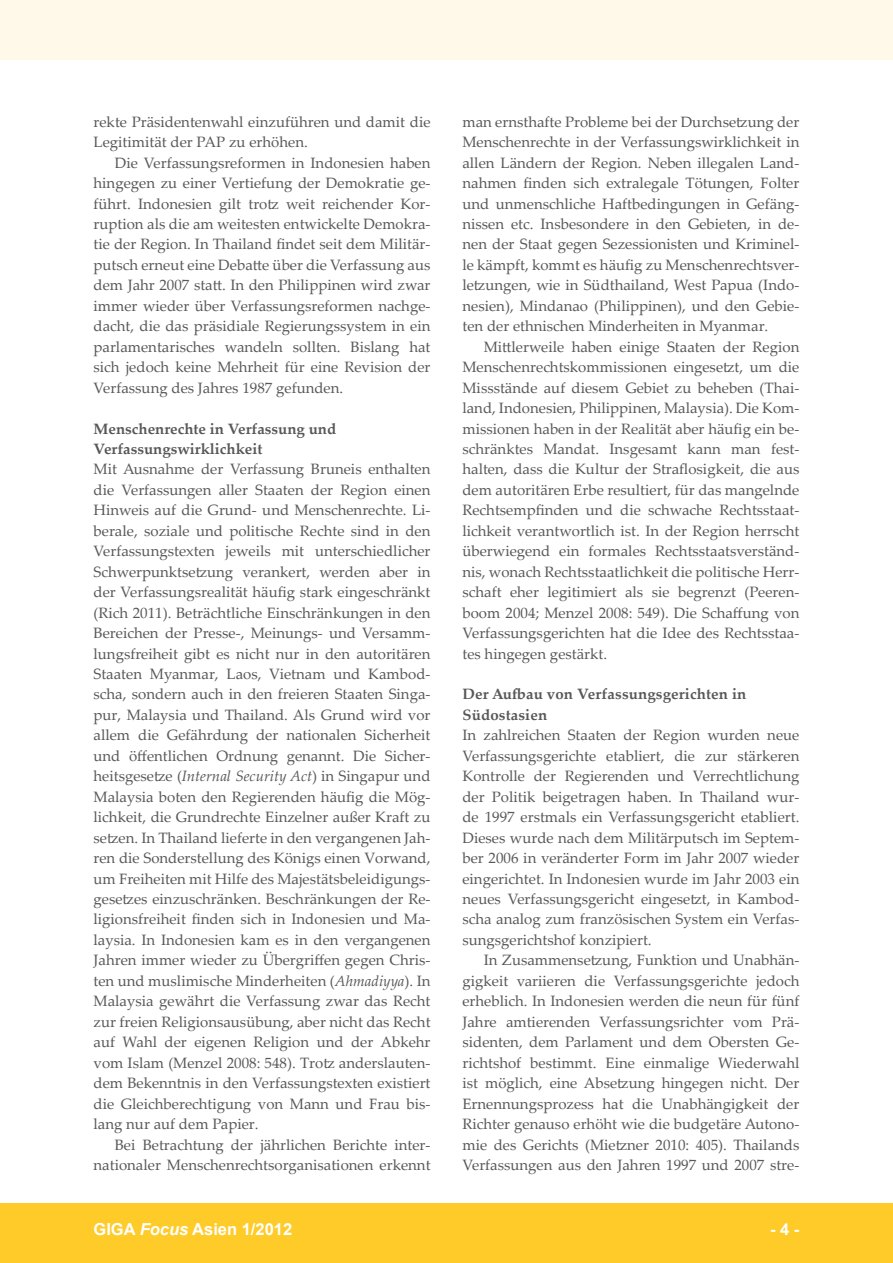
<style>
.page{position:relative;width:893px;height:1263px;background:#fff}
.page>*{position:absolute;margin:0;border:0;box-sizing:border-box;transform-origin:0 0}
.t1{font:700 16.5px "Arial";color:#fff}
.foc__text_fliesstext{font:15px/20.4px "Palatino Linotype";color:#57585a;text-align:justify}
.foc__text_1__absatz{font:15px/20.4px "Palatino Linotype";color:#57585a;text-align:justify}
.foc__text_ueberschri{font:700 15px/20.4px "Palatino Linotype";color:#57585a}
.s1{font-style:italic}
</style>
<div class="page">
<div style="left:0;top:1203px;width:893px;height:60px;background:#fecb29"></div>
<div style="left:0;top:1px;width:893px;height:59px;background:#fef9e9"></div>
<p class="foc__text_fliesstext" style="left:94px;top:111px;width:338px">rekte Präsidentenwahl einzuführen und damit die<br>Legitimität der PAP zu erhöhen.</p>
<p class="foc__text_fliesstext" style="left:94px;top:152px;width:338px;text-indent:21px">Die Verfassungsreformen in Indonesien haben hingegen zu einer Vertiefung der Demokratie ge&shy;führt. Indonesien gilt trotz weit reichender Kor&shy;ruption als die am weitesten entwickelte Demokra&shy;tie der Region. In Thailand findet seit dem Militär&shy;putsch erneut eine Debatte über die Verfassung aus dem Jahr 2007 statt. In den Philippinen wird zwar immer wieder über Verfassungsreformen nachge&shy;dacht, die das präsidiale Regierungssystem in ein parlamentarisches wandeln sollten. Bislang hat sich jedoch keine Mehrheit für eine Revision der Verfassung des Jahres 1987 gefunden.</p>
<p class="foc__text_ueberschri" style="left:94px;top:418px;width:244px">Menschenrechte in Verfassung und<br>Verfassungswirklichkeit</p>
<p class="foc__text_1__absatz" style="left:94px;top:459px;width:338px">Mit Ausnahme der Verfassung Bruneis enthalten die Verfassungen aller Staaten der Region einen Hinweis auf die Grund- und Menschenrechte. Li&shy;berale, soziale und politische Rechte sind in den Verfassungstexten jeweils mit unterschiedlicher Schwerpunktsetzung verankert, werden aber in der Verfassungsrealität häufig stark eingeschränkt (Rich 2011). Beträchtliche Einschränkungen in den Bereichen der Presse-, Meinungs- und Versamm&shy;lungsfreiheit gibt es nicht nur in den autoritären Staaten Myanmar, Laos, Vietnam und Kambod&shy;scha, sondern auch in den freieren Staaten Singa&shy;pur, Malaysia und Thailand. Als Grund wird vor allem die Gefährdung der nationalen Sicherheit und öffentlichen Ordnung genannt. Die Sicher&shy;heitsgesetze (<span class="s1">Internal Security Act</span>) in Singapur und Malaysia boten den Regierenden häufig die Mög&shy;lichkeit, die Grundrechte Einzelner außer Kraft zu setzen. In Thailand lieferte in den vergangenen Jah&shy;ren die Sonderstellung des Königs einen Vorwand, um Freiheiten mit Hilfe des Majestätsbeleidigungs&shy;gesetzes einzuschränken. Beschränkungen der Re&shy;ligionsfreiheit finden sich in Indonesien und Ma&shy;laysia. In Indonesien kam es in den vergangenen Jahren immer wieder zu Übergriffen gegen Chris&shy;ten und muslimische Minderheiten (<span class="s1">Ahmadiyya</span>). In Malaysia gewährt die Verfassung zwar das Recht zur freien Religionsausübung, aber nicht das Recht auf Wahl der eigenen Religion und der Abkehr vom Islam (Menzel 2008: 548). Trotz anderslauten&shy;dem Bekenntnis in den Verfassungstexten existiert die Gleichberechtigung von Mann und Frau bis&shy;lang nur auf dem Papier.</p>
<p class="foc__text_fliesstext" style="left:94px;top:1133px;width:338px;text-align:right">Bei Betrachtung der jährlichen Berichte inter&shy;nationaler Menschenrechtsorganisationen erkennt</p>
<p class="foc__text_fliesstext" style="left:462px;top:111px;width:338px">man ernsthafte Probleme bei der Durchsetzung der Menschenrechte in der Verfassungswirklichkeit in allen Ländern der Region. Neben illegalen Land&shy;nahmen finden sich extralegale Tötungen, Folter und unmenschliche Haftbedingungen in Gefäng&shy;nissen etc. Insbesondere in den Gebieten, in de&shy;nen der Staat gegen Sezessionisten und Kriminel&shy;le kämpft, kommt es häufig zu Menschenrechtsver&shy;letzungen, wie in Südthailand, West Papua (Indo&shy;nesien), Mindanao (Philippinen), und den Gebie&shy;ten der ethnischen Minderheiten in Myanmar.</p>
<p class="foc__text_fliesstext" style="left:462px;top:336px;width:338px;text-indent:21px">Mittlerweile haben einige Staaten der Region Menschenrechtskommissionen eingesetzt, um die Missstände auf diesem Gebiet zu beheben (Thai&shy;land, Indonesien, Philippinen, Malaysia). Die Kom&shy;missionen haben in der Realität aber häufig ein be&shy;schränktes Mandat. Insgesamt kann man fest&shy;halten, dass die Kultur der Straflosigkeit, die aus dem autoritären Erbe resultiert, für das mangelnde Rechtsempfinden und die schwache Rechtsstaat&shy;lichkeit verantwortlich ist. In der Region herrscht überwiegend ein formales Rechtsstaatsverständ&shy;nis, wonach Rechtsstaatlichkeit die politische Herr&shy;schaft eher legitimiert als sie begrenzt (Peeren&shy;boom 2004; Menzel 2008: 549). Die Schaffung von Verfassungsgerichten hat die Idee des Rechtsstaa&shy;tes hingegen gestärkt.</p>
<p class="foc__text_ueberschri" style="left:462px;top:684px;width:286px">Der Aufbau von Verfassungsgerichten in<br>Südostasien</p>
<p class="foc__text_1__absatz" style="left:462px;top:724px;width:338px">In zahlreichen Staaten der Region wurden neue Verfassungsgerichte etabliert, die zur stärkeren Kontrolle der Regierenden und Verrechtlichung der Politik beigetragen haben. In Thailand wur&shy;de 1997 erstmals ein Verfassungsgericht etabliert.<br>Dieses wurde nach dem Militärputsch im Septem&shy;ber 2006 in veränderter Form im Jahr 2007 wieder eingerichtet. In Indonesien wurde im Jahr 2003 ein neues Verfassungsgericht eingesetzt, in Kambod&shy;scha analog zum französischen System ein Verfas&shy;sungsgerichtshof konzipiert.</p>
<p class="foc__text_fliesstext" style="left:462px;top:949px;width:338px;text-indent:21px">In Zusammensetzung, Funktion und Unabhän&shy;gigkeit variieren die Verfassungsgerichte jedoch erheblich. In Indonesien werden die neun für fünf Jahre amtierenden Verfassungsrichter vom Prä&shy;sidenten, dem Parlament und dem Obersten Ge&shy;richtshof bestimmt. Eine einmalige Wiederwahl ist möglich, eine Absetzung hingegen nicht. Der Ernennungsprozess hat die Unabhängigkeit der Richter genauso erhöht wie die budgetäre Autono&shy;mie des Gerichts (Mietzner 2010: 405). Thailands Verfassungen aus den Jahren 1997 und 2007 stre-</p>
<p class="t1" style="left:94px;top:1218px;width:200px">GIGA <span class="s1">Focus</span> Asien 1/2012</p>
<p class="t1" style="left:770px;top:1218px;width:31px">- 4 -</p>
</div>
